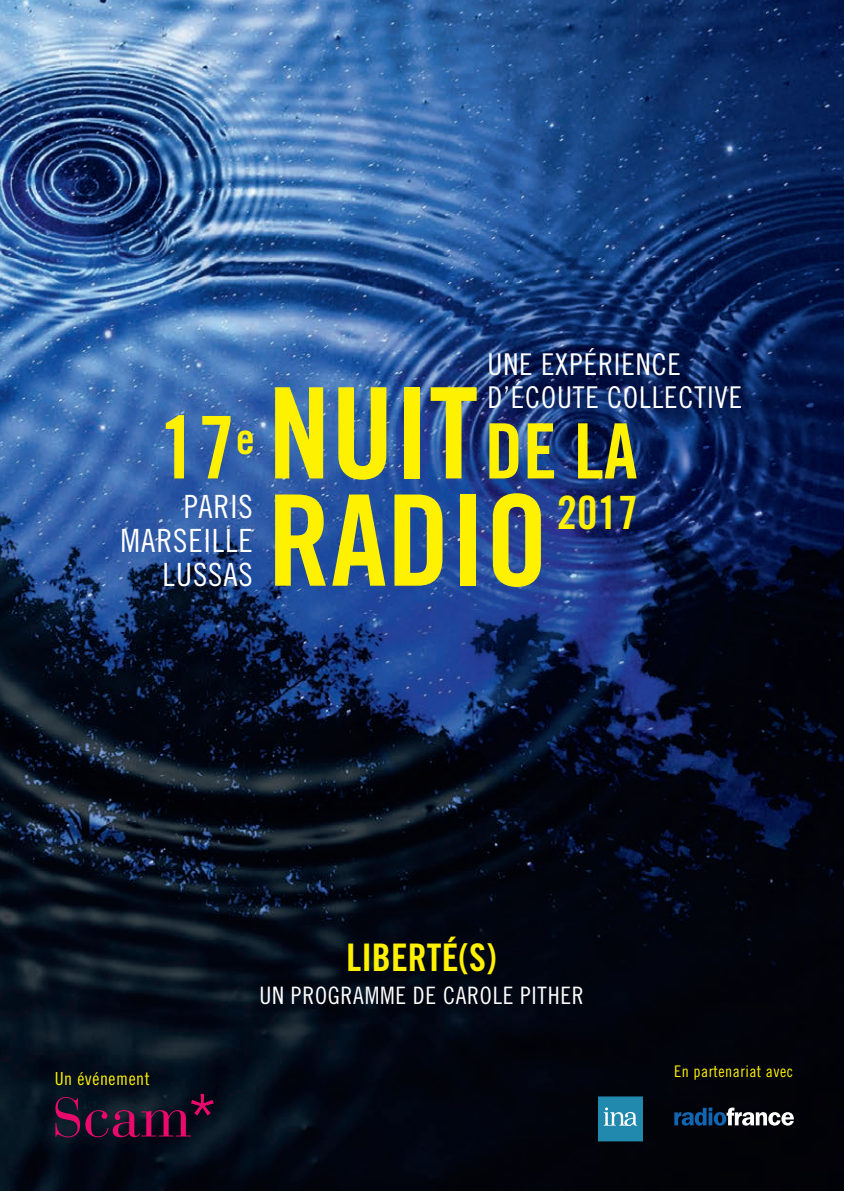
<style>
.page{position:relative;width:844px;height:1191px;background:#fff}
.page>*{position:absolute;margin:0;border:0;box-sizing:border-box;transform-origin:0 0}
.t1{font:126.4px/107.2px "Trade Gothic LT Bold Cond Twenty";color:#fff101}
.t2{font:86.6px "Trade Gothic LT Bold Cond Twenty";color:#fff101}
.t3{font:76.4px "Trade Gothic LT Bold Cond Twenty";color:#fff101}
.t4{font:46px "Trade Gothic LT Bold Cond Twenty";color:#fff101}
.t5{font:38px "Trade Gothic LT Bold Cond Twenty";color:#fff101}
.t6{font:32px/34px "Trade Gothic LT Cond Eighteen";letter-spacing:.03em;color:#fff;text-align:right}
.t7{font:30px/33px "Trade Gothic LT Cond Eighteen";letter-spacing:.03em;color:#fff}
.t8{font:24px "Trade Gothic LT Cond Eighteen";letter-spacing:.03em;color:#fff}
.t9{font:18px "Trade Gothic LT Cond Eighteen";letter-spacing:.03em;color:#fff101}
.t10{font:16px "Trade Gothic LT Cond Eighteen";letter-spacing:.03em;color:#fff101}
</style>
<div class="page">
<img style="left:0;top:0;width:843px;height:1191px">
<svg style="left:55px;top:1094px;width:158px;height:43px;background:#341330"></svg>
<svg style="left:597px;top:1096px;width:45px;height:45px;background:#3590af"></svg>
<svg style="left:674px;top:1107px;width:119px;height:18px"></svg>
<p class="t7" style="left:487px;top:347px;width:256px">UNE EXPÉRIENCE<br>D’ÉCOUTE COLLECTIVE</p>
<h1 class="t1" style="left:267px;top:379px;width:282px">NUIT<br>RADIO</h1>
<h2 class="t2" style="left:159px;top:395px;width:97px">17<sup>e</sup></h2>
<h3 class="t3" style="left:484px;top:405px;width:154px">DE LA</h3>
<p class="t6" style="left:120px;top:489px;width:134px">PARIS<br>MARSEILLE<br>LUSSAS</p>
<h3 class="t4" style="left:556px;top:484px;width:83px">2017</h3>
<p class="t5" style="left:346px;top:934px;width:151px">LIBERTÉ(S)</p>
<p class="t8" style="left:259px;top:981px;width:326px">UN PROGRAMME DE CAROLE PITHER</p>
<p class="t9" style="left:55px;top:1067px;width:96px">Un événement</p>
<p class="t10" style="left:674px;top:1062px;width:120px">En partenariat avec</p>
</div>
